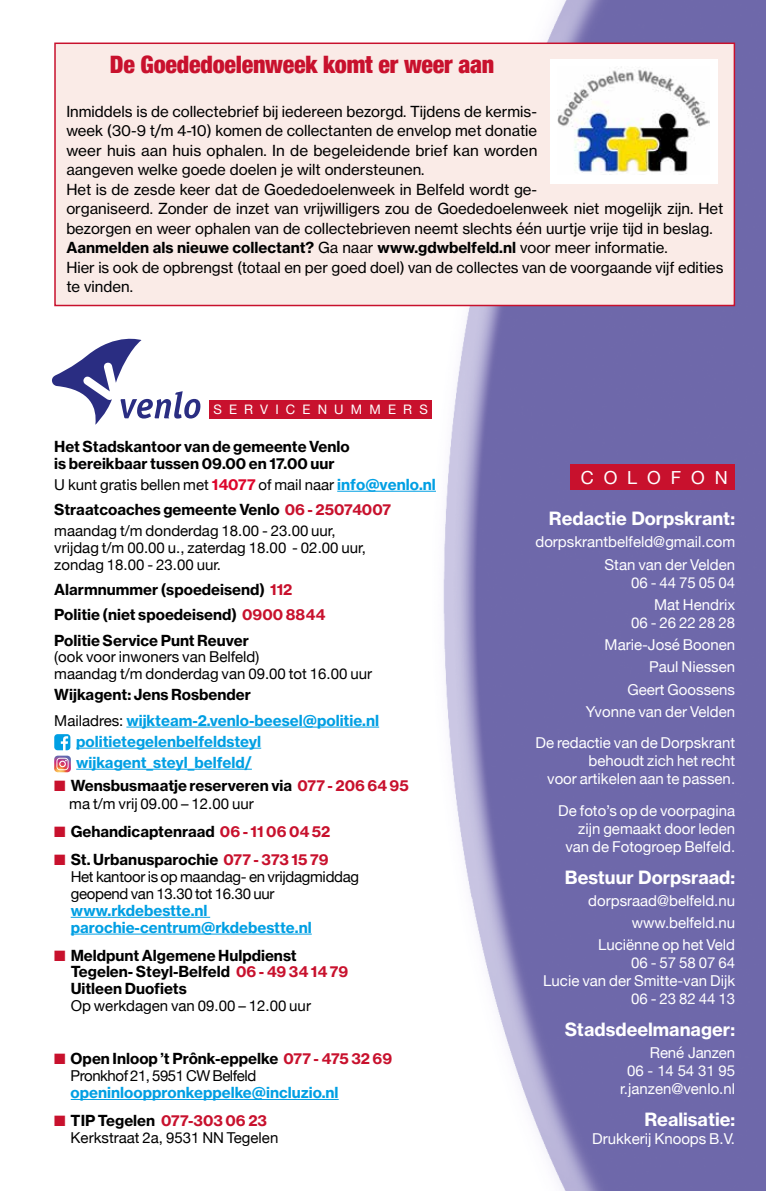
<style>
.page{position:relative;width:766px;height:1191px;background:#fff}
.page>*{position:absolute;margin:0;border:0;box-sizing:border-box;transform-origin:0 0}
.t1{font:900 condensed 24px "Helvetica Neue";letter-spacing:-.01em;color:#c8112d}
.t2{font:18px "N Haas Grotesk TX Pro 75 Bd";color:#fff}
.t3{font:18px "Helvetica Neue";letter-spacing:.55em;color:#fff}
.t4{font:15px/19.5px "N Haas Grotesk TX Pro 55 Rg";color:#000}
.t5{font:15px/16.8px "N Haas Grotesk TX Pro 75 Bd";color:#000}
.t6{font:15px/22.2px "Helvetica Neue";color:#fff;text-align:right}
.t7{font:15px/16.8px "Helvetica Neue";color:#000}
.t8{font:15px/25.3px "N Haas Grotesk TX Pro 75 Bd";color:#009fe3}
.t9{font:15px/16.8px "Helvetica Neue";letter-spacing:-.02em;color:#000}
.t10{font:15px "Helvetica Neue";letter-spacing:-.03em;color:#000}
.t11{font:15px "N Haas Grotesk TX Pro 75 Bd";color:#c8112d}
.t12{font:13.05px "Helvetica Neue";letter-spacing:.55em;color:#fff}
.s1{font-family:"N Haas Grotesk TX Pro 55 Rg"}
.s2{font-family:"N Haas Grotesk TX Pro 75 Bd";color:#dd052b}
.s3{font-family:"N Haas Grotesk TX Pro 75 Bd";color:#009fe3}
.s4{color:#c8112d}
.s5{color:#000}
.s6{font-family:"Helvetica Neue";color:#000}
</style>
<div class="page">
<img style="left:405px;top:0;width:360px;height:1191px">
<div style="left:570px;top:464px;width:165px;height:26px;background:#c8112d"></div>
<hr style="left:337px;top:491px;width:99px;height:1px;background:#009fe3">
<hr style="left:126px;top:726px;width:253px;height:1px;background:#009fe3">
<hr style="left:76px;top:748px;width:185px;height:1px;background:#009fe3">
<hr style="left:76px;top:769px;width:176px;height:1px;background:#009fe3">
<hr style="left:71px;top:917px;width:139px;height:1px;background:#009fe3">
<hr style="left:71px;top:933px;width:241px;height:1px;background:#009fe3">
<hr style="left:71px;top:1099px;width:267px;height:1px;background:#009fe3">
<svg style="left:54px;top:734px;width:17px;height:38px"></svg>
<div style="left:209px;top:400px;width:222px;height:18px;background:#c8112d"></div>
<svg style="left:52px;top:339px;width:148px;height:86px"></svg>
<div style="left:54px;top:43px;width:681px;height:263px;background:#faebe7;border:2px solid #c8112d"></div>
<div style="left:550px;top:60px;width:166px;height:124px;background:#fff"></div>
<img style="left:557px;top:67px;width:152px;height:106px">
<h1 class="t1" style="left:110px;top:45px;width:386px">De Goededoelenweek komt er weer aan</h1>
<p class="t4" style="left:66px;top:101px;width:658px">Inmiddels is de collectebrief bij iedereen bezorgd. Tijdens de kermis-<br>week (30-9 t/m 4-10) komen de collectanten de envelop met donatie<br>weer huis aan huis ophalen. In de begeleidende brief kan worden<br>aangeven welke goede doelen je wilt ondersteunen.<br>Het is de zesde keer dat de Goededoelenweek in Belfeld wordt ge-<br>organiseerd. Zonder de inzet van vrijwilligers zou de Goededoelenweek niet mogelijk zijn. Het bezorgen en weer ophalen van de collectebrieven neemt slechts één uurtje vrije tijd in beslag.</p>
<p class="t5" style="left:66px;top:239px;width:602px">Aanmelden als nieuwe collectant? <span class="s1">Ga naar</span> www.gdwbelfeld.nl <span class="s1">voor meer informatie.</span></p>
<p class="t4" style="left:66px;top:257px;width:658px">Hier is ook de opbrengst (totaal en per goed doel) van de collectes van de voorgaande vijf edities te vinden.</p>
<p class="t12" style="left:213px;top:400px;width:216px">SERVICENUMMERS</p>
<p class="t5" style="left:54px;top:438px;width:297px">Het Stadskantoor van de gemeente Venlo is bereikbaar tussen 09.00 en 17.00 uur</p>
<p class="t7" style="left:54px;top:477px;width:383px">U kunt gratis bellen met <span class="s2">14077</span> of mail naar <span class="s3">info@venlo.nl</span></p>
<p class="t5" style="left:54px;top:501px;width:338px">Straatcoaches gemeente Venlo <span class="s4">06 - 25074007</span></p>
<p class="t7" style="left:54px;top:523px;width:313px">maandag t/m donderdag 18.00 - 23.00 uur, vrijdag t/m 00.00 u., zaterdag 18.00 - 02.00 uur, zondag 18.00 - 23.00 uur.</p>
<p class="t5" style="left:54px;top:577px;width:272px;line-height:25.3px">Alarmnummer (spoedeisend) <span class="s4">112<br></span>Politie (niet spoedeisend) <span class="s4">0900 8844<br></span>Politie Service Punt Reuver</p>
<p class="t7" style="left:54px;top:649px;width:319px">(ook voor inwoners van Belfeld)<br>maandag t/m donderdag van 09.00 tot 16.00 uur</p>
<p class="t8" style="left:54px;top:682px;width:326px"><span class="s5">Wijkagent: Jens Rosbender<br></span><span class="s6">Mailadres:</span> wijkteam-2.venlo-beesel@politie.nl</p>
<p class="t8" style="left:76px;top:730px;width:186px;line-height:21px">politietegelenbelfeldsteyl wijkagent_steyl_belfeld/</p>
<p class="t5" style="left:54px;top:777px;width:356px"><span class="s4">■</span> Wensbusmaatje reserveren via <span class="s4">077 - 206 64 95</span></p>
<p class="t7" style="left:69px;top:796px;width:186px">ma t/m vrij 09.00 – 12.00 uur</p>
<p class="t5" style="left:54px;top:823px;width:277px"><span class="s4">■</span> Gehandicaptenraad <span class="s4">06 - 11 06 04 52</span></p>
<p class="t5" style="left:54px;top:851px;width:276px"><span class="s4">■</span> St. Urbanusparochie <span class="s4">077 - 373 15 79</span></p>
<p class="t9" style="left:71px;top:869px;width:290px">Het kantoor is op maandag- en vrijdagmiddag geopend van 13.30 tot 16.30 uur</p>
<p class="t8" style="left:71px;top:902px;width:242px;line-height:16.8px">www.rkdebestte.nl parochie-centrum@rkdebestte.nl</p>
<p class="t5" style="left:71px;top:946px;width:279px;text-indent:-16px"><span class="s4">■</span> Meldpunt Algemene Hulpdienst<br>Tegelen- Steyl-Belfeld <span class="s4">06 - 49 34 14 79<br></span>Uitleen Duofiets</p>
<p class="t7" style="left:71px;top:998px;width:242px">Op werkdagen van 09.00 – 12.00 uur</p>
<p class="t5" style="left:54px;top:1050px;width:339px"><span class="s4">■</span> Open Inloop ’t Prônk-eppelke <span class="s4">077 - 475 32 69</span></p>
<p class="t10" style="left:71px;top:1065px;width:187px">Pronkhof 21, 5951 CW Belfeld</p>
<p class="t8" style="left:71px;top:1079px;width:269px">openinlooppronkeppelke@incluzio.nl</p>
<p class="t11" style="left:54px;top:1111px;width:214px">■ <span class="s5">TIP Tegelen</span> 077-303 06 23</p>
<p class="t7" style="left:71px;top:1129px;width:209px">Kerkstraat 2a, 9531 NN Tegelen</p>
<p class="t3" style="left:580px;top:465px;width:148px">COLOFON</p>
<p class="t2" style="left:549px;top:507px;width:187px">Redactie Dorpskrant:</p>
<p class="t6" style="left:535px;top:532px;width:201px">dorpskrantbelfeld@gmail.com<br>Stan van der Velden</p>
<p class="t6" style="left:631px;top:572px;width:105px">06 - 44 75 05 04<br>Mat Hendrix</p>
<p class="t6" style="left:585px;top:612px;width:151px">06 - 26 22 28 28<br>Marie-José Boonen<br>Paul Niessen<br>Geert Goossens<br>Yvonne van der Velden</p>
<p class="t6" style="left:535px;top:735px;width:201px;line-height:18px">De redactie van de Dorpskrant behoudt zich het recht<br>voor artikelen aan te passen.</p>
<p class="t6" style="left:558px;top:802px;width:178px;line-height:18px">De foto’s op de voorpagina zijn gemaakt door leden van de Fotogroep Belfeld.</p>
<p class="t2" style="left:564px;top:865px;width:172px">Bestuur Dorpsraad:</p>
<p class="t6" style="left:588px;top:890px;width:148px">dorpsraad@belfeld.nu www.belfeld.nu<br>Luciënne op het Veld</p>
<p class="t6" style="left:543px;top:954px;width:193px;line-height:18px">06 - 57 58 07 64<br>Lucie van der Smitte-van Dijk<br>06 - 23 82 44 13</p>
<p class="t2" style="left:564px;top:1017px;width:172px">Stadsdeelmanager:</p>
<p class="t6" style="left:620px;top:1044px;width:116px;line-height:18px">René Janzen<br>06 - 14 54 31 95 r.janzen@venlo.nl</p>
<p class="t2" style="left:644px;top:1107px;width:92px">Realisatie:</p>
<p class="t6" style="left:592px;top:1128px;width:144px">Drukkerij Knoops B.V.</p>
</div>
